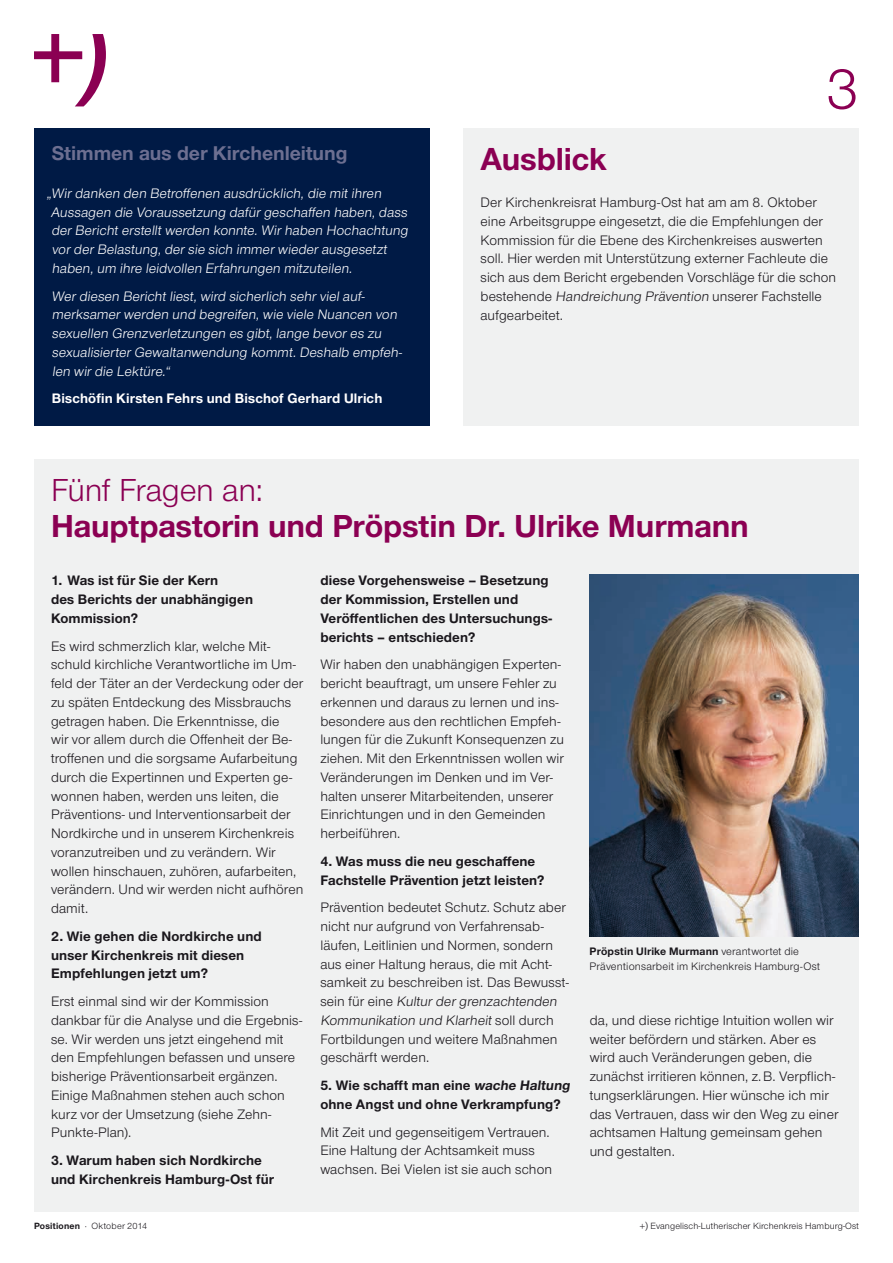
<style>
.page{position:relative;width:893px;height:1263px;background:#fff}
.page>*{position:absolute;margin:0;border:0;box-sizing:border-box;transform-origin:0 0}
.t1{font:60px "Nordelbica";color:#8b0053}
.t2{font:700 33px "Nordelbica";letter-spacing:-.005em;color:#8b0053}
.t3{font:33px "Nordelbica";letter-spacing:-.01em;color:#8b0053}
.t4{font:700 20.7px "Nordelbica";color:#6d6f91}
.t5{font:14.25px/18.8px "Nordelbica";letter-spacing:.005em;color:#1a171c}
.t6{font:14.25px/18.8px "Nordelbica";letter-spacing:-.155em;color:#fff}
.t7{font:700 14.25px/18.8px "Nordelbica";letter-spacing:.01em;color:#1a171c}
.t8{font:700 14.25px "Nordelbica";letter-spacing:.01em;color:#fff}
.t9{font:11.25px/14.2px "Nordelbica";letter-spacing:.015em;color:#1a171c}
.t10{font:9.3px "Nordelbica";letter-spacing:.01em;color:#1a171c}
.s1{font-weight:700}
.s2{font-size:10.8px}
</style>
<div class="page">
<div style="left:34px;top:128px;width:395px;height:297px;background:#001a45"></div>
<div style="left:463px;top:128px;width:396px;height:297px;background:#f0f1f1"></div>
<div style="left:34px;top:459px;width:825px;height:753px;background:#f0f1f1"></div>
<img style="left:590px;top:575px;width:269px;height:361px">
<svg style="left:34px;top:34px;width:72px;height:72px"></svg>
<h3 class="t4" style="left:52px;top:141px;width:297px">Stimmen aus der Kirchenleitung</h3>
<p class="t6" style="left:47px;top:184px;width:365px">„Wir danken den Betroffenen ausdrücklich, die mit ihren Aussagen die Voraussetzung dafür geschaffen haben, dass der Bericht erstellt werden konnte. Wir haben Hochachtung vor der Belastung, der sie sich immer wieder ausgesetzt haben, um ihre leidvollen Erfahrungen mitzuteilen.</p>
<p class="t6" style="left:52px;top:287px;width:354px">Wer diesen Bericht liest, wird sicherlich sehr viel auf&shy;merksamer werden und begreifen, wie viele N uancen von sexuellen Grenzverletzungen es gibt, lange bevor es zu sexualisierter Gewaltanwendung kommt. Deshalb empfeh&shy;len wir die Lektüre.“</p>
<p class="t8" style="left:52px;top:390px;width:332px">Bischöfin Kirsten Fehrs und Bischof Gerhard Ulrich</p>
<h1 class="t1" style="left:826px;top:55px;width:34px">3</h1>
<h2 class="t2" style="left:480px;top:139px;width:128px">Ausblick</h2>
<p class="t5" style="left:480px;top:193px;width:357px">Der Kirchenkreisrat Hamburg-Ost hat am am 8. Oktober eine Arbeitsgruppe eingesetzt, die die -Empfehlungen der Kommission für die Ebene des Kirchenkreises auswerten soll. Hier werden mit Unterstützung externer Fachleute die sich aus dem Bericht ergebenden Vorschläge für die schon bestehende Handreichung Prävention unserer Fachstelle aufgearbeitet.</p>
<h2 class="t3" style="left:51px;top:471px;width:213px">Fünf Fragen an:</h2>
<h2 class="t2" style="left:51px;top:507px;width:699px">Hauptpastorin und Pröpstin Dr. Ulrike Murmann</h2>
<p class="t7" style="left:51px;top:571px;width:204px">1. Was ist für Sie der Kern<br>des Berichts der unabhängigen<br>Kommission?</p>
<p class="t5" style="left:51px;top:636px;width:254px">Es wird schmerzlich klar, welche Mit&shy;schuld kirchliche Verantwortliche im Um&shy;feld der Täter an der Verdeckung oder der zu späten Entdeckung des Missbrauchs getragen haben. Die Erkenntnisse, die<br>wir vor allem durch die Offenheit der Be&shy;troffenen und die sorgsame Aufarbeitung durch die Expertinnen und Experten ge&shy;wonnen haben, werden uns leiten, die Präventions- und I nterventionsarbeit der Nordkirche und in unserem Kirchenkreis voranzutreiben und zu verändern. Wir wollen hinschauen, zuhören, aufarbeiten, verändern. Und wir werden nicht aufhören damit.</p>
<p class="t7" style="left:51px;top:927px;width:212px">2. Wie gehen die Nordkirche und unser Kirchenkreis mit diesen<br>Empfehlungen jetzt um?</p>
<p class="t5" style="left:51px;top:992px;width:253px">Erst einmal sind wir der Kommission dankbar für die Analyse und die Ergebnis&shy;se. Wir werden uns jetzt eingehend mit den Empfehlungen befassen und unsere bisherige Präventionsarbeit ergänzen. -Einige Maßnahmen stehen auch schon kurz vor der Umsetzung (siehe Zehn-Punkte-Plan).</p>
<p class="t7" style="left:51px;top:1151px;width:225px">3. Warum haben sich Nordkirche und Kirchenkreis Hamburg-Ost für</p>
<p class="t7" style="left:320px;top:571px;width:233px">diese Vorgehensweise – Besetzung der Kommission, Erstellen und<br>Veröffentlichen des Untersuchungs&shy;berichts – entschieden?</p>
<p class="t5" style="left:320px;top:655px;width:245px">Wir haben den unabhängigen Experten&shy;bericht beauftragt, um unsere Fehler zu erkennen und daraus zu lernen und ins&shy;besondere aus den rechtlichen Empfeh&shy;lungen für die Zukunft Konsequenzen zu ziehen. Mit den Erkenntnissen wollen wir Veränderungen im Denken und im Ver&shy;halten unserer Mitarbeitenden, unserer Einrichtungen und in den Gemeinden herbeiführen.</p>
<p class="t7" style="left:320px;top:852px;width:226px">4. Was muss die neu geschaffene<br>Fachstelle Prävention jetzt leisten?</p>
<p class="t5" style="left:320px;top:898px;width:250px">Prävention bedeutet Schutz. Schutz aber nicht nur aufgrund von Verfahrensab&shy;läufen, Leitlinien und Normen, sondern aus einer Haltung heraus, die mit Acht&shy;samkeit zu beschreiben ist. Das Bewusst&shy;s e in f ür e in e Kultur der grenzachtenden Kommunikation und Klarheit s o ll durc h Fortbildungen und weitere Maßnahmen geschärft werden.</p>
<p class="t7" style="left:320px;top:1076px;width:254px">5. Wie schafft man eine wache Haltung ohne Angst und ohne Verkrampfung?</p>
<p class="t5" style="left:320px;top:1122px;width:233px">Mit Zeit und gegenseitigem Vertrauen.<br>Eine Haltung der Achtsamkeit muss wachsen. Bei Vielen ist sie auch schon</p>
<p class="t9" style="left:590px;top:944px;width:232px"><span class="s1">Pröpstin Ulrike Murmann</span> verantwortet die<br>Präventionsarbeit im Kirchenkreis Hamburg-Ost</p>
<p class="t5" style="left:590px;top:1011px;width:250px">da, und diese richtige I ntuition wollen wir weiter befördern und stärken. Aber es wird auch Veränderungen geben, die zunächst irritieren können, z.B. Verpflich&shy;tungserklärungen. Hier wünsche ich mir das Vertrauen, dass wir den Weg zu einer achtsamen Haltung gemeinsam gehen und gestalten.</p>
<p class="t10" style="left:34px;top:1220px;width:115px"><span class="s1">Positionen</span> · Oktober 2014</p>
<p class="t10" style="left:639px;top:1220px;width:221px"><span class="s2">+)</span> Evangelisch-Lutherischer Kirchenkreis Hamburg-Ost</p>
</div>
